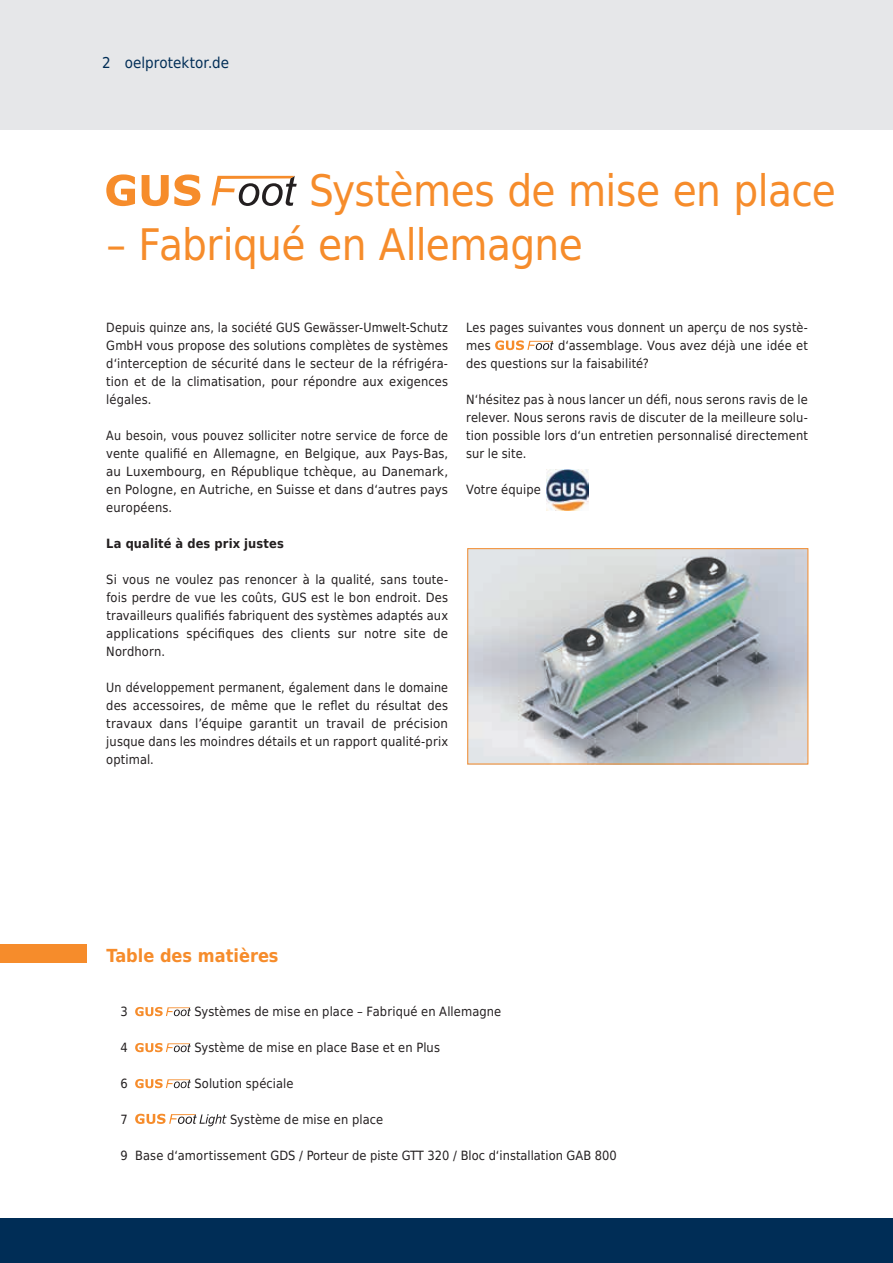
<style>
.page{position:relative;width:893px;height:1263px;background:#fff}
.page>*{position:absolute;margin:0;border:0;box-sizing:border-box;transform-origin:0 0}
.t1{font:43.5px "DejaVu Sans Condensed";letter-spacing:-.015em;color:#f68c2b}
.t2{font:700 18px "DejaVu Sans Condensed";color:#f68c2b}
.t3{font:15px "DejaVu Sans Condensed";letter-spacing:.005em;color:#002d56}
.t4{font:700 15px "DejaVu Sans Condensed";letter-spacing:.005em;color:#002d56}
.t5{font:12.75px/18px "DejaVu Sans Condensed";letter-spacing:.01em;color:#231f20;text-align:justify}
.t6{font:700 12.75px "DejaVu Sans Condensed";letter-spacing:.01em;color:#231f20}
</style>
<div class="page">
<div style="left:0;top:1218px;width:893px;height:45px;background:#002d56"></div>
<div style="left:0;top:0;width:893px;height:130px;background:#e6e7e9"></div>
<div style="left:0;top:944px;width:87px;height:18px;background:#f68c2b"></div>
<svg style="left:135px;top:1007px;width:56px;height:9px"></svg>
<svg style="left:135px;top:1043px;width:56px;height:9px"></svg>
<svg style="left:135px;top:1079px;width:56px;height:9px"></svg>
<svg style="left:135px;top:1114px;width:92px;height:12px"></svg>
<svg style="left:495px;top:340px;width:59px;height:10px"></svg>
<img style="left:469px;top:550px;width:337px;height:212px">
<div style="left:467px;top:548px;width:341px;height:216px;border:1px solid #f68c2b"></div>
<svg style="left:106px;top:174px;width:29px;height:32px"></svg>
<svg style="left:142px;top:174px;width:58px;height:32px"></svg>
<svg style="left:212px;top:176px;width:85px;height:30px"></svg>
<img style="left:547px;top:469px;width:41px;height:41px">
<p class="t3" style="left:102px;top:48px;width:10px">2</p>
<p class="t4" style="left:134px;top:48px;width:114px">Ölprotektor.de</p>
<p class="t3" style="left:102px;top:50px;width:129px">2 oelprotektor.de</p>
<h1 class="t1" style="left:309px;top:155px;width:528px">Systèmes de mise en place</h1>
<h1 class="t1" style="left:106px;top:209px;width:478px">– Fabriqué en Allemagne</h1>
<p class="t5" style="left:106px;top:318px;width:343px">Depuis quinze ans, la société GUS Gewässer-Umwelt-Schutz GmbH vous propose des solutions complètes de systèmes d‘interception de sécurité dans le secteur de la réfrigéra&shy;tion et de la climatisation, pour répondre aux exigences légales.</p>
<p class="t5" style="left:106px;top:426px;width:343px">Au besoin, vous pouvez solliciter notre service de force de vente qualifié en Allemagne, en Belgique, aux Pays-Bas, au Luxembourg, en République tchèque, au Danemark, en Pologne, en Autriche, en Suisse et dans d‘autres pays européens.</p>
<p class="t6" style="left:106px;top:533px;width:179px">La qualité à des prix justes</p>
<p class="t5" style="left:106px;top:570px;width:343px">Si vous ne voulez pas renoncer à la qualité, sans toute&shy;fois perdre de vue les coûts, GUS est le bon endroit. Des travailleurs qualifiés fabriquent des systèmes adaptés aux applications spécifiques des clients sur notre site de Nordhorn.</p>
<p class="t5" style="left:106px;top:678px;width:343px">Un développement permanent, également dans le domaine des accessoires, de même que le reflet du résultat des travaux dans l’équipe garantit un travail de précision jusque dans les moindres détails et un rapport qualité-prix optimal.</p>
<p class="t5" style="left:466px;top:318px;width:343px">Les pages suivantes vous donnent un aperçu de nos systè&shy;mes</p>
<p class="t5" style="left:466px;top:336px;width:343px;text-indent:92px">d‘assemblage. Vous avez déjà une idée et des questions sur la faisabilité?</p>
<p class="t5" style="left:466px;top:390px;width:343px">N‘hésitez pas à nous lancer un défi, nous serons ravis de le relever. Nous serons ravis de discuter de la meilleure solu&shy;tion possible lors d‘un entretien personnalisé directement sur le site.</p>
<p class="t5" style="left:466px;top:480px;width:76px">Votre équipe</p>
<h2 class="t2" style="left:107px;top:941px;width:173px">Table des matières</h2>
<p class="t5" style="left:120px;top:1002px;width:9px">3</p>
<p class="t5" style="left:194px;top:1002px;width:308px">Systèmes de mise en place – Fabriqué en Allemagne</p>
<p class="t5" style="left:120px;top:1038px;width:9px">4</p>
<p class="t5" style="left:194px;top:1038px;width:247px">Système de mise en place Base et en Plus</p>
<p class="t5" style="left:120px;top:1074px;width:9px">6</p>
<p class="t5" style="left:194px;top:1074px;width:101px">Solution spéciale</p>
<p class="t5" style="left:120px;top:1110px;width:9px">7</p>
<p class="t5" style="left:230px;top:1110px;width:154px">Système de mise en place</p>
<p class="t5" style="left:120px;top:1146px;width:498px">9 Base d‘amortissement GDS / Porteur de piste GTT 320 / Bloc d‘installation GAB 800</p>
</div>
